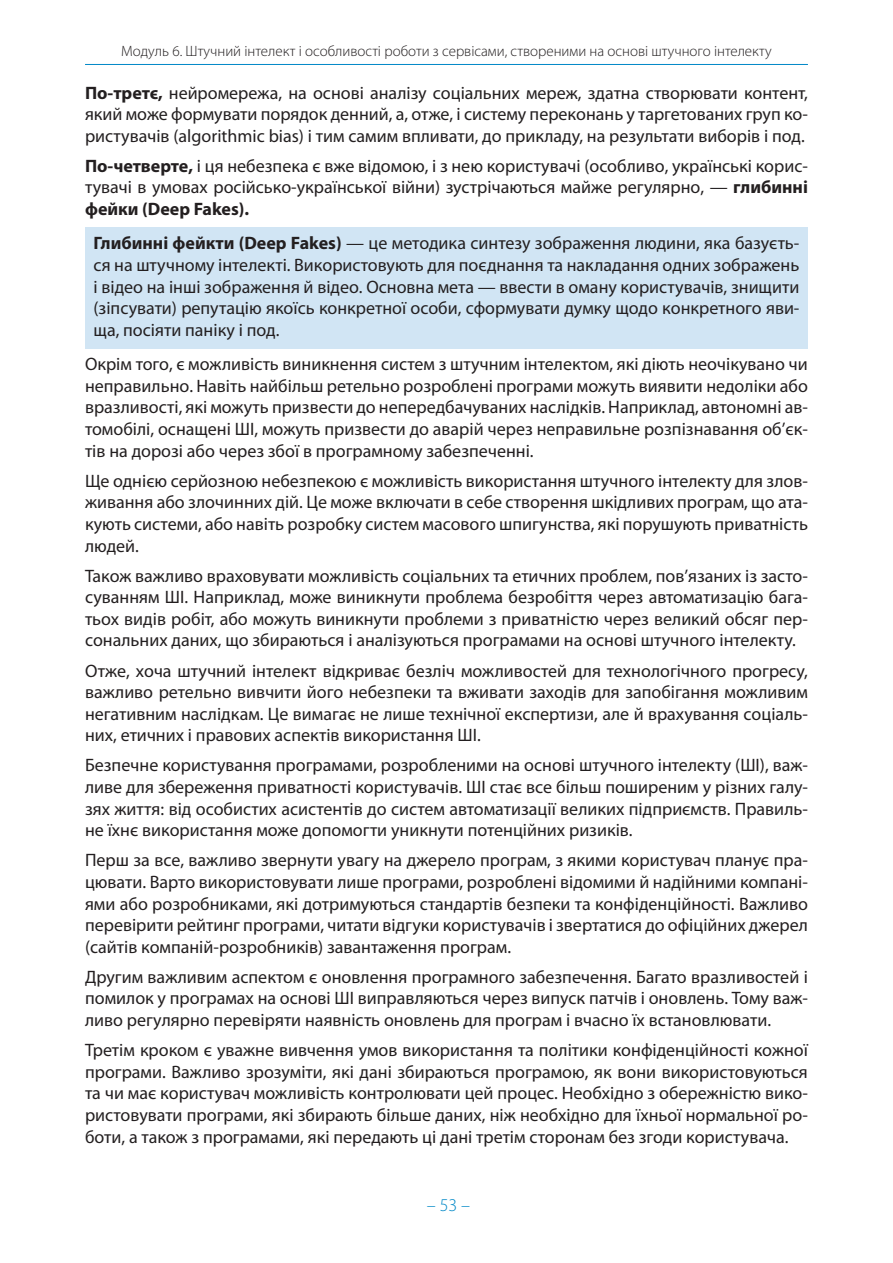
<style>
.page{position:relative;width:893px;height:1263px;background:#fff}
.page>*{position:absolute;margin:0;border:0;box-sizing:border-box;transform-origin:0 0}
.t1{font:18px/21.6px "Myriad Pro";color:#231f20;text-align:justify}
.t2{font:300 18px "Myriad Pro";color:#0088c7}
.t3{font:300 15px "Myriad Pro";color:#231f20}
.s1{font-weight:700}
</style>
<div class="page">
<hr style="left:85px;top:64px;width:723px;height:1px;background:#0088c7">
<div style="left:85px;top:227px;width:723px;height:122px;background:#d1e5f4"></div>
<p class="t3" style="left:121px;top:42px;width:652px">Модуль 6. Штучний інтелект і особливості роботи з сервісами, створеними на основі штучного інтелекту</p>
<p class="t1" style="left:85px;top:82px;width:724px"><span class="s1">По-третє,</span> нейромережа, на основі аналізу соціальних мереж, здатна створювати контент, який може формувати порядок денний, а, отже, і систему переконань у таргетованих груп ко&shy;ристувачів (algorithmic bias) і тим самим впливати, до прикладу, на результати виборів і под.</p>
<p class="t1" style="left:85px;top:155px;width:724px"><span class="s1">По-четверте,</span> і ця небезпека є вже відомою, і з нею користувачі (особливо, українські корис&shy;тувачі в умовах російсько-української війни) зустрічаються майже регулярно, — <span class="s1">глибинні фейки (Deep Fakes).</span></p>
<p class="t1" style="left:94px;top:233px;width:707px"><span class="s1">Глибинні фейкти (Deep Fakes)</span> — це методика синтезу зображення людини, яка базуєть&shy;ся на штучному інтелекті. Використовують для поєднання та накладання одних зображень і відео на інші зображення й відео. Основна мета — ввести в оману користувачів, знищити (зіпсувати) репутацію якоїсь конкретної особи, сформувати думку щодо конкретного яви&shy;ща, посіяти паніку і под.</p>
<p class="t1" style="left:85px;top:354px;width:724px">Окрім того, є можливість виникнення систем з штучним інтелектом, які діють неочікувано чи неправильно. Навіть найбільш ретельно розроблені програми можуть виявити недоліки або вразливості, які можуть призвести до непередбачуваних наслідків. Наприклад, автономні ав&shy;томобілі, оснащені ШІ, можуть призвести до аварій через неправильне розпізнавання об’єк&shy;тів на дорозі або через збої в програмному забезпеченні.</p>
<p class="t1" style="left:85px;top:470px;width:724px">Ще однією серйозною небезпекою є можливість використання штучного інтелекту для злов&shy;живання або злочинних дій. Це може включати в себе створення шкідливих програм, що ата&shy;кують системи, або навіть розробку систем масового шпигунства, які порушують приватність людей.</p>
<p class="t1" style="left:85px;top:565px;width:724px">Також важливо враховувати можливість соціальних та етичних проблем, пов’язаних із засто&shy;суванням ШІ. Наприклад, може виникнути проблема безробіття через автоматизацію бага&shy;тьох видів робіт, або можуть виникнути проблеми з приватністю через великий обсяг пер&shy;сональних даних, що збираються і аналізуються програмами на основі штучного інтелекту.</p>
<p class="t1" style="left:85px;top:660px;width:724px">Отже, хоча штучний інтелект відкриває безліч можливостей для технологічного прогресу, важливо ретельно вивчити його небезпеки та вживати заходів для запобігання можливим негативним наслідкам. Це вимагає не лише технічної експертизи, але й врахування соціаль&shy;них, етичних і правових аспектів використання ШІ.</p>
<p class="t1" style="left:85px;top:755px;width:724px">Безпечне користування програмами, розробленими на основі штучного інтелекту (ШІ), важ&shy;ливе для збереження приватності користувачів. ШІ стає все більш поширеним у різних галу&shy;зях життя: від особистих асистентів до систем автоматизації великих підприємств. Правиль&shy;не їхнє використання може допомогти уникнути потенційних ризиків.</p>
<p class="t1" style="left:85px;top:850px;width:724px">Перш за все, важливо звернути увагу на джерело програм, з якими користувач планує пра&shy;цювати. Варто використовувати лише програми, розроблені відомими й надійними компані&shy;ями або розробниками, які дотримуються стандартів безпеки та конфіденційності. Важливо перевірити рейтинг програми, читати відгуки користувачів і звертатися до офіційних джерел (сайтів компаній-розробників) завантаження програм.</p>
<p class="t1" style="left:85px;top:966px;width:724px">Другим важливим аспектом є оновлення програмного забезпечення. Багато вразливостей і помилок у програмах на основі ШІ виправляються через випуск патчів і оновлень. Тому важ&shy;ливо регулярно перевіряти наявність оновлень для програм і вчасно їх встановлювати.</p>
<p class="t1" style="left:85px;top:1040px;width:724px">Третім кроком є уважне вивчення умов використання та політики конфіденційності кожної програми. Важливо зрозуміти, які дані збираються програмою, як вони використовуються та чи має користувач можливість контролювати цей процес. Необхідно з обережністю вико&shy;ристовувати програми, які збирають більше даних, ніж необхідно для їхньої нормальної ро&shy;боти, а також з програмами, які передають ці дані третім сторонам без згоди користувача.</p>
<p class="t2" style="left:427px;top:1195px;width:45px">– 53 –</p>
</div>
